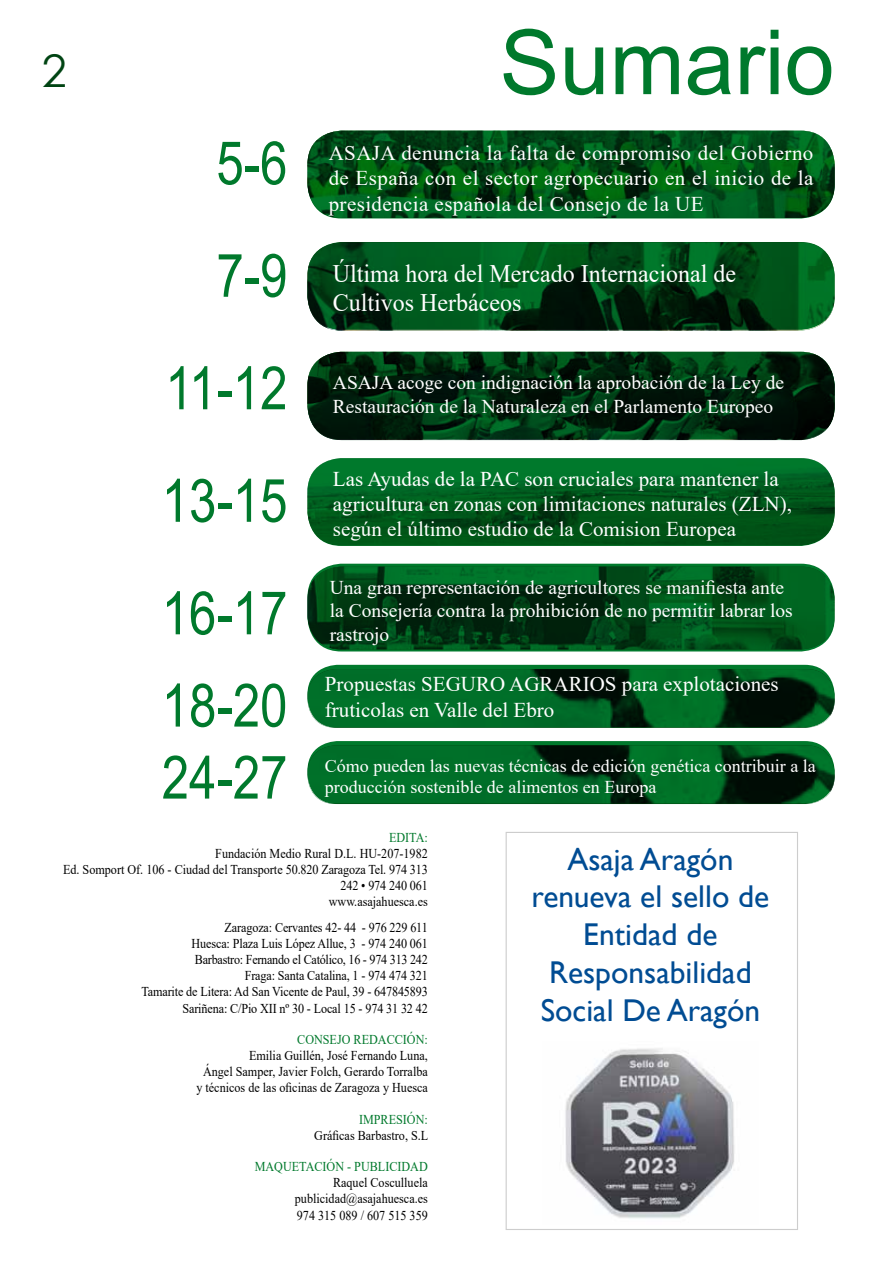
<style>
.page{position:relative;width:893px;height:1263px;background:#fff}
.page>*{position:absolute;margin:0;border:0;box-sizing:border-box;transform-origin:0 0}
.t1{font:90px "Arial";color:#00792c}
.t2{font:60px/112.5px "Arial Narrow";color:#00792c;text-align:right}
.t3{font:45px "Century Gothic";color:#004413}
.t4{font:31.5px/37.8px "Gill Sans";color:#004c93;text-align:center}
.t5{font:25.2px/28.8px "Times New Roman";color:#fff;scale:.95 1}
.t6{font:21px/25.2px "Times New Roman";color:#fff}
.t7{font:19.5px/23.4px "Times New Roman";color:#fff}
.t8{font:18px "Times New Roman";color:#fff}
.t9{font:13.5px/16.2px "Times New Roman";color:#000;text-align:right;scale:.9 1}
.t10{font:13.5px "Times New Roman";color:#00792c;scale:.9 1}
</style>
<div class="page">
<svg style="left:307px;top:458px;width:528px;height:88px;background:#005e1e"></svg>
<svg style="left:307px;top:564px;width:528px;height:87px;background:#004718"></svg>
<div style="left:307px;top:665px;width:528px;height:63px;background:#00792c;border-radius:30px"></div>
<img style="left:307px;top:242px;width:528px;height:89px">
<svg style="left:307px;top:131px;width:528px;height:87px;background:#005116"></svg>
<svg style="left:307px;top:242px;width:528px;height:88px;background:#004918"></svg>
<img style="left:307px;top:352px;width:528px;height:88px">
<img style="left:307px;top:669px;width:528px;height:58px">
<div style="left:506px;top:832px;width:292px;height:398px;border:1px solid #cdcdcd"></div>
<div style="left:307px;top:741px;width:528px;height:63px;background:#00792c;border-radius:30px"></div>
<img style="left:307px;top:745px;width:528px;height:59px">
<img style="left:565px;top:1048px;width:170px;height:171px">
<h3 class="t3" style="left:42px;top:39px;width:26px">2</h3>
<h2 class="t2" style="left:162px;top:105px;width:127px">5-6<br>7-9<br>11-12<br>13-15<br>16-17</h2>
<h2 class="t2" style="left:162px;top:647px;width:127px">18-20</h2>
<h2 class="t2" style="left:162px;top:719px;width:127px">24-27</h2>
<h1 class="t1" style="left:500px;top:1px;width:337px">Sumario</h1>
<h3 class="t6" style="left:329px;top:140px;width:486px;text-align:justify">ASAJA denuncia la falta de compromiso del Gobierno de España con el sector agropecuario en el inicio de la presidencia española del Consejo de la UE</h3>
<h3 class="t5" style="left:333px;top:259px;width:426px">Última hora del Mercado Internacional de<br>Cultivos Herbáceos</h3>
<h3 class="t7" style="left:333px;top:370px;width:453px">ASAJA acoge con indignación la aprobación de la Ley de<br>Restauración de la Naturaleza en el Parlamento Europeo</h3>
<h3 class="t6" style="left:333px;top:466px;width:460px">Las Ayudas de la PAC son cruciales para mantener la agricultura en zonas con limitaciones naturales (ZLN), según el último estudio de la Comision Europea</h3>
<h3 class="t7" style="left:330px;top:575px;width:465px">Una gran representación de agricultores se manifiesta ante la Consejería contra la prohibición de no permitir labrar los rastrojo</h3>
<h3 class="t6" style="left:325px;top:671px;width:455px">Propuestas SEGURO AGRARIOS para explotaciones fruticolas en Valle del Ebro</h3>
<h3 class="t8" style="left:325px;top:753px;width:492px">Cómo pueden las nuevas técnicas de edición genética contribuir a la</h3>
<h3 class="t8" style="left:325px;top:774px;width:333px">producción sostenible de alimentos en Europa</h3>
<p class="t10" style="left:389px;top:827px;width:45px">EDITA:</p>
<p class="t9" style="left:63px;top:845px;width:407px">Fundación Medio Rural D.L. HU-207-1982<br>Ed. Somport Of. 106 - Ciudad del Transporte 50.820 Zaragoza Tel. 974 313<br>242 • 974 240 061<br>www.asajahuesca.es</p>
<p class="t9" style="left:141px;top:918px;width:320px">Zaragoza: Cervantes 42- 44 - 976 229 611<br>Huesca: Plaza Luis López Allue, 3 - 974 240 061<br>Barbastro: Fernando el Católico, 16 - 974 313 242<br>Fraga: Santa Catalina, 1 - 974 474 321<br>Tamarite de Litera: Ad San Vicente de Paul, 39 - 647845893<br>Sariñena: C/Pio XII nº 30 - Local 15 - 974 31 32 42</p>
<p class="t10" style="left:297px;top:1030px;width:147px">CONSEJO REDACCIÓN:</p>
<p class="t9" style="left:196px;top:1047px;width:259px">Emilia Guillén, José Fernando Luna,<br>Ángel Samper, Javier Folch, Gerardo Torralba y técnicos de las oficinas de Zaragoza y Huesca</p>
<p class="t10" style="left:359px;top:1109px;width:78px">IMPRESIÓN:</p>
<p class="t9" style="left:314px;top:1127px;width:128px">Gráficas Barbastro, S.L</p>
<p class="t10" style="left:255px;top:1157px;width:194px">MAQUETACIÓN - PUBLICIDAD</p>
<p class="t9" style="left:295px;top:1174px;width:149px;text-align:justify;text-indent:38px">Raquel Cosculluela publicidad@asajahuesca.es 974 315 089 / 607 515 359</p>
<h3 class="t4" style="left:531px;top:840px;width:239px">Asaja Aragón renueva el sello de<br>Entidad de<br>Responsabilidad<br>Social De Aragón</h3>
</div>
